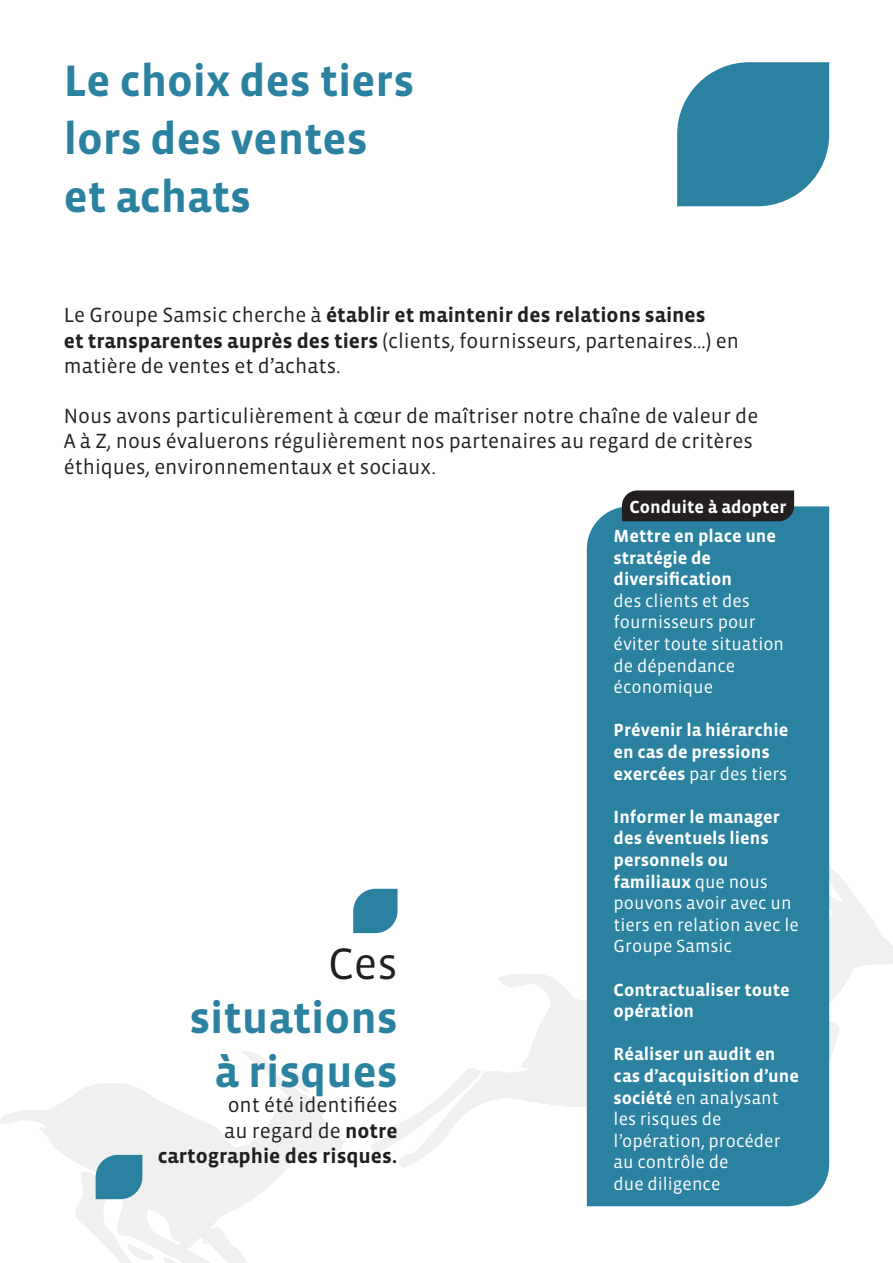
<style>
.page{position:relative;width:893px;height:1263px;background:#fff}
.page>*{position:absolute;margin:0;border:0;box-sizing:border-box;transform-origin:0 0}
.Alineastijl_1{font:700 45px "Vista Sans";color:#2b82a0}
.t1{font:45px "Vista Sans";color:#231f20}
.t2{font:21px "Vista Sans";color:#231f20}
.t3{font:700 21px "Vista Sans";color:#231f20}
.t4{font:21px "Myriad Pro";color:#231f20}
.t5{font:18px/21.6px "Vista Sans";color:#fff}
.t6{font:700 18px/21.6px "Vista Sans";color:#fff}
.s1{font-weight:400}
.s2{font-weight:700}
</style>
<div class="page">
<img style="left:1px;top:863px;width:892px;height:400px">
<div style="left:587px;top:506px;width:242px;height:700px;background:#2b82a0"></div>
<svg style="left:353px;top:889px;width:45px;height:44px;background:#4490ab"></svg>
<svg style="left:96px;top:1155px;width:46px;height:44px;background:#3d8ca7"></svg>
<svg style="left:677px;top:62px;width:152px;height:144px;background:#408ea9"></svg>
<div style="left:622px;top:490px;width:172px;height:31px;background:#231f20"></div>
<p class="Alineastijl_1" style="left:64px;top:58px;width:352px">Le choix des tiers</p>
<p class="Alineastijl_1" style="left:64px;top:116px;width:305px">lors des ventes</p>
<p class="Alineastijl_1" style="left:64px;top:174px;width:189px">et achats</p>
<p class="t3" style="left:64px;top:305px;width:643px"><span class="s1">Le Groupe Samsic cherche à</span> établir et maintenir des relations saines</p>
<p class="t2" style="left:64px;top:330px;width:677px"><span class="s2">et transparentes auprès des tiers</span> (clients, fournisseurs, partenaires…) en</p>
<p class="t2" style="left:64px;top:355px;width:278px">matière de ventes et d’achats.</p>
<p class="t2" style="left:64px;top:405px;width:696px">Nous avons particulièrement à cœur de maîtriser notre chaîne de valeur de</p>
<p class="t2" style="left:64px;top:431px;width:690px">A à Z, nous évaluerons régulièrement nos partenaires au regard de critères</p>
<p class="t2" style="left:64px;top:456px;width:374px">éthiques, environnementaux et sociaux.</p>
<p class="t1" style="left:328px;top:941px;width:71px">Ces</p>
<p class="Alineastijl_1" style="left:189px;top:995px;width:210px">situations</p>
<p class="Alineastijl_1" style="left:215px;top:1049px;width:184px">à risques</p>
<p class="t2" style="left:228px;top:1094px;width:171px">ont été identifiées</p>
<p class="t2" style="left:224px;top:1120px;width:175px">au regard de <span class="s2">notre</span></p>
<p class="t3" style="left:158px;top:1145px;width:241px">cartographie des risques.</p>
<p class="t6" style="left:629px;top:496px;width:158px">Conduite à adopter</p>
<p class="t4" style="left:629px;top:502px;width:10px">»</p>
<p class="t6" style="left:614px;top:525px;width:164px">Mettre en place une</p>
<p class="t5" style="left:614px;top:547px;width:143px"><span class="s2">stratégie de diversification </span>des clients et des fournisseurs pour</p>
<p class="t5" style="left:614px;top:633px;width:172px">éviter toute situation de dépendance économique</p>
<p class="t6" style="left:614px;top:720px;width:176px">Prévenir la hiérarchie en cas de pressions exercées <span class="s1">par des tiers</span></p>
<p class="t6" style="left:614px;top:806px;width:168px">Informer le manager des éventuels liens</p>
<p class="t5" style="left:614px;top:849px;width:187px"><span class="s2">personnels ou familiaux</span> que nous pouvons avoir avec un tiers en relation avec le<br>Groupe Samsic</p>
<p class="t6" style="left:614px;top:979px;width:178px">Contractualiser toute</p>
<p class="t6" style="left:614px;top:1001px;width:82px">opération</p>
<p class="t6" style="left:614px;top:1044px;width:187px">Réaliser un audit en cas d’acquisition d’une</p>
<p class="t5" style="left:614px;top:1087px;width:168px"><span class="s2">société</span> en analysant les risques de l’opération, procéder au contrôle de</p>
<p class="t5" style="left:614px;top:1173px;width:108px">due diligence</p>
</div>
